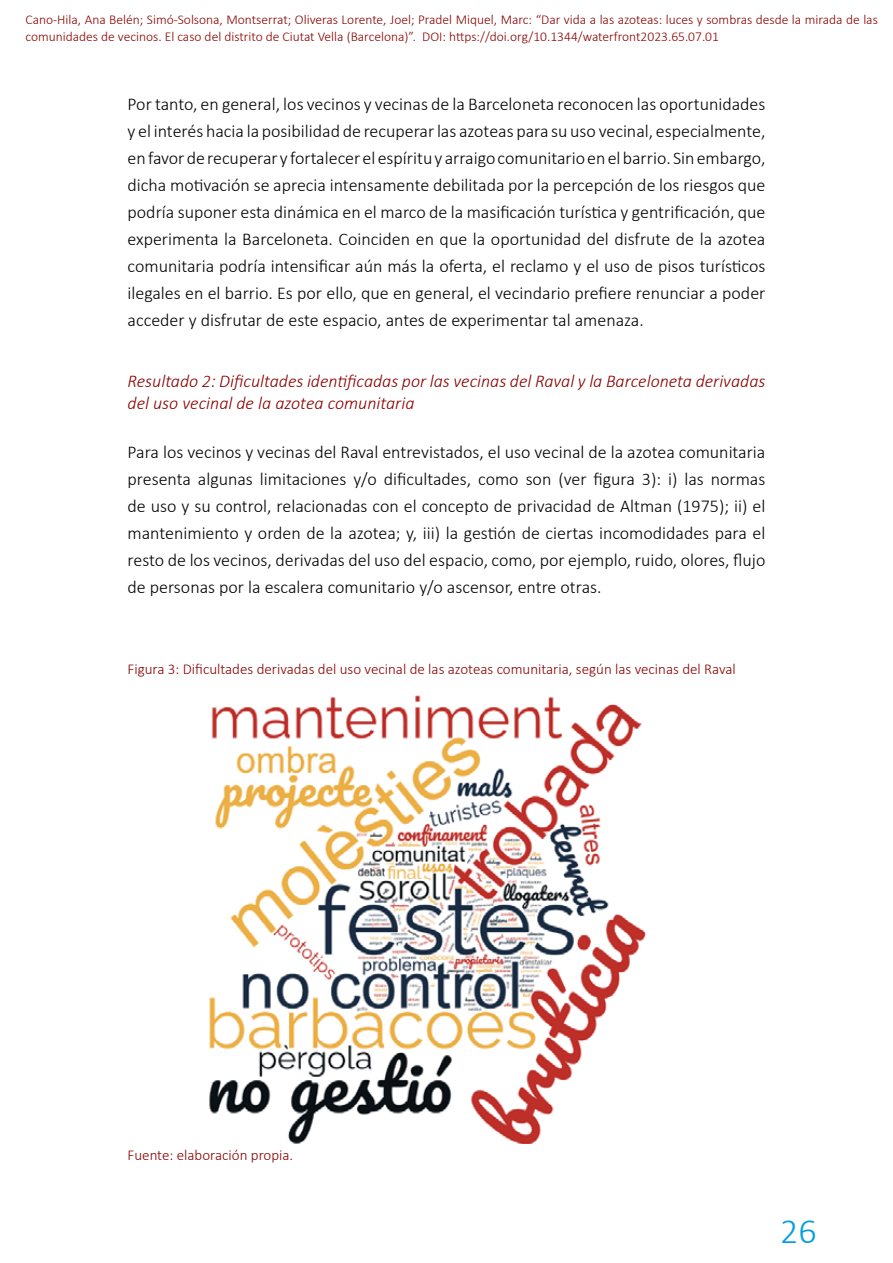
<style>
.page{position:relative;width:893px;height:1263px;background:#fff}
.page>*{position:absolute;margin:0;border:0;box-sizing:border-box;transform-origin:0 0}
.t1{font:300 36px "Calibri";color:#009ee0}
.t2{font:300 18px/27px "Calibri";color:#000;text-align:justify}
.t3{font:italic 300 18px/21.6px "Calibri";color:#890000}
.t4{font:300 15px "Calibri";color:#890000}
.t5{font:300 13.5px/16.2px "Calibri";color:#890000}
</style>
<div class="page">
<img style="left:209px;top:695px;width:437px;height:449px">
<p class="t5" style="left:26px;top:12px;width:854px">Cano-Hila, Ana Belén; Simó-Solsona, Montserrat; Oliveras Lorente, Joel; Pradel Miquel, Marc: “Dar vida a las azoteas: luces y sombras desde la mirada de las comunidades de vecinos. El caso del distrito de Ciutat Vella (Barcelona)”. DOI: https://doi.org/10.1344/waterfront2023.65.07.01</p>
<p class="t2" style="left:128px;top:90px;width:639px">Por tanto, en general, los vecinos y vecinas de la Barceloneta reconocen las oportunidades y el interés hacia la posibilidad de recuperar las azoteas para su uso vecinal, especialmente, en favor de recuperar y fortalecer el espíritu y arraigo comunitario en el barrio. Sin embargo, dicha motivación se aprecia intensamente debilitada por la percepción de los riesgos que podría suponer esta dinámica en el marco de la masificación turística y gentrificación, que experimenta la Barceloneta. Coinciden en que la oportunidad del disfrute de la azotea comunitaria podría intensificar aún más la oferta, el reclamo y el uso de pisos turísticos ilegales en el barrio. Es por ello, que en general, el vecindario prefiere renunciar a poder acceder y disfrutar de este espacio, antes de experimentar tal amenaza.</p>
<p class="t3" style="left:128px;top:370px;width:639px">Resultado 2: Dificultades identificadas por las vecinas del Raval y la Barceloneta derivadas del uso vecinal de la azotea comunitaria</p>
<p class="t2" style="left:128px;top:439px;width:639px">Para los vecinos y vecinas del Raval entrevistados, el uso vecinal de la azotea comunitaria presenta algunas limitaciones y/o dificultades, como son (ver figura 3): i) las normas de uso y su control, relacionadas con el concepto de privacidad de Altman (1975); ii) el mantenimiento y orden de la azotea; y, iii) la gestión de ciertas incomodidades para el resto de los vecinos, derivadas del uso del espacio, como, por ejemplo, ruido, olores, flujo de personas por la escalera comunitario y/o ascensor, entre otras.</p>
<p class="t4" style="left:128px;top:660px;width:610px">Figura 3: Dificultades derivadas del uso vecinal de las azoteas comunitaria, según las vecinas del Raval</p>
<p class="t4" style="left:128px;top:1146px;width:167px">Fuente: elaboración propia.</p>
<h1 class="t1" style="left:780px;top:1209px;width:38px">26</h1>
</div>
